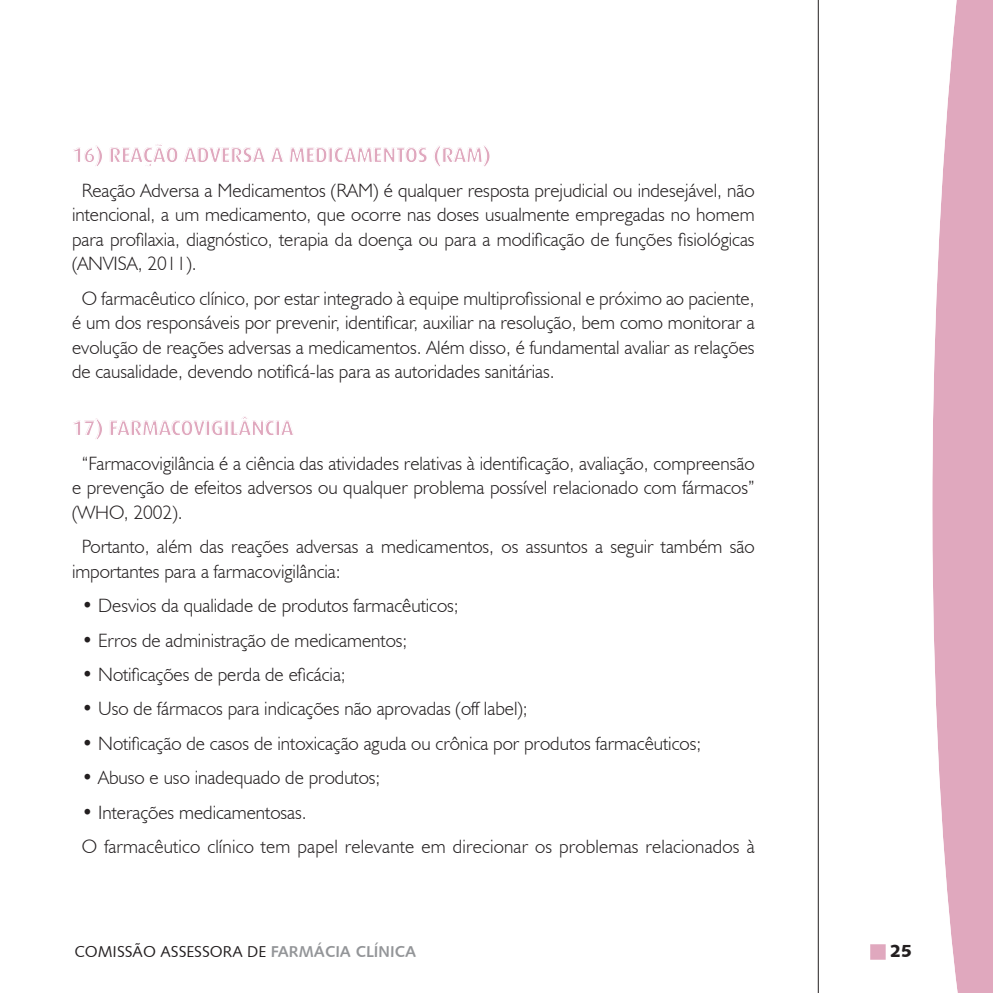
<style>
.page{position:relative;width:993px;height:993px;background:#fff}
.page>*{position:absolute;margin:0;border:0;box-sizing:border-box;transform-origin:0 0}
.t1{font:700 21px "Dax";letter-spacing:-.01em;color:#e0a8be}
.t2{font:300 19.25px/24.5px "Humanist 521 BT";color:#231f20;text-align:justify}
.t3{font:17.5px "Humanist 531 BT Black A";color:#231f20}
.t4{font:15.75px "Humanist 531 BT Roman A";color:#231f20}
.s1{font-family:"Humanist 531 BT Bold A";color:#939598}
</style>
<div class="page">
<hr style="left:817px;top:0;width:1px;height:992px;background:#231f20">
<div style="left:957px;top:0;width:35px;height:992px;background:#e0a8be"></div>
<svg style="left:932px;top:0;width:25px;height:985px"></svg>
<svg style="left:870px;top:944px;width:16px;height:16px"></svg>
<p class="t1" style="left:72px;top:143px;width:420px">16) REAÇÃO ADVERSA A MEDICAMENTOS (RAM)</p>
<p class="t2" style="left:72px;top:177px;width:684px;text-indent:10px">Reação Adversa a Medicamentos (RAM) é qualquer resposta prejudicial ou indesejável, não intencional, a um medicamento, que ocorre nas doses usualmente empregadas no homem para profilaxia, diagnóstico, terapia da doença ou para a modificação de funções fisiológicas (ANVISA, 2011).</p>
<p class="t2" style="left:72px;top:285px;width:684px;text-indent:10px">O farmacêutico clínico, por estar integrado à equipe multiprofissional e próximo ao paciente, é um dos responsáveis por prevenir, identificar, auxiliar na resolução, bem como monitorar a evolução de reações adversas a medicamentos. Além disso, é fundamental avaliar as relações de causalidade, devendo notificá-las para as autoridades sanitárias.</p>
<p class="t1" style="left:72px;top:416px;width:223px">17) FARMACOVIGILÂNCIA</p>
<p class="t2" style="left:72px;top:450px;width:684px;text-indent:10px">“Farmacovigilância é a ciência das atividades relativas à identificação, avaliação, compreensão e prevenção de efeitos adversos ou qualquer problema possível relacionado com fármacos” (WHO, 2002).</p>
<p class="t2" style="left:72px;top:534px;width:684px;text-indent:10px">Portanto, além das reações adversas a medicamentos, os assuntos a seguir também são importantes para a farmacovigilância:</p>
<p class="t2" style="left:82px;top:593px;width:378px">• Desvios da qualidade de produtos farmacêuticos;</p>
<p class="t2" style="left:82px;top:627px;width:327px">• Erros de administração de medicamentos;</p>
<p class="t2" style="left:82px;top:661px;width:265px">• Notificações de perda de eficácia;</p>
<p class="t2" style="left:82px;top:696px;width:447px">• Uso de fármacos para indicações não aprovadas (off label);</p>
<p class="t2" style="left:82px;top:730px;width:620px">• Notificação de casos de intoxicação aguda ou crônica por produtos farmacêuticos;</p>
<p class="t2" style="left:82px;top:764px;width:300px">• Abuso e uso inadequado de produtos;</p>
<p class="t2" style="left:82px;top:794px;width:674px;line-height:34.3px">• Interações medicamentosas.<br>O farmacêutico clínico tem papel relevante em direcionar os problemas relacionados à</p>
<p class="t4" style="left:74px;top:940px;width:343px">COMISSÃO ASSESSORA DE <span class="s1">FARMÁCIA CLÍNICA</span></p>
<p class="t3" style="left:889px;top:939px;width:23px">25</p>
</div>
